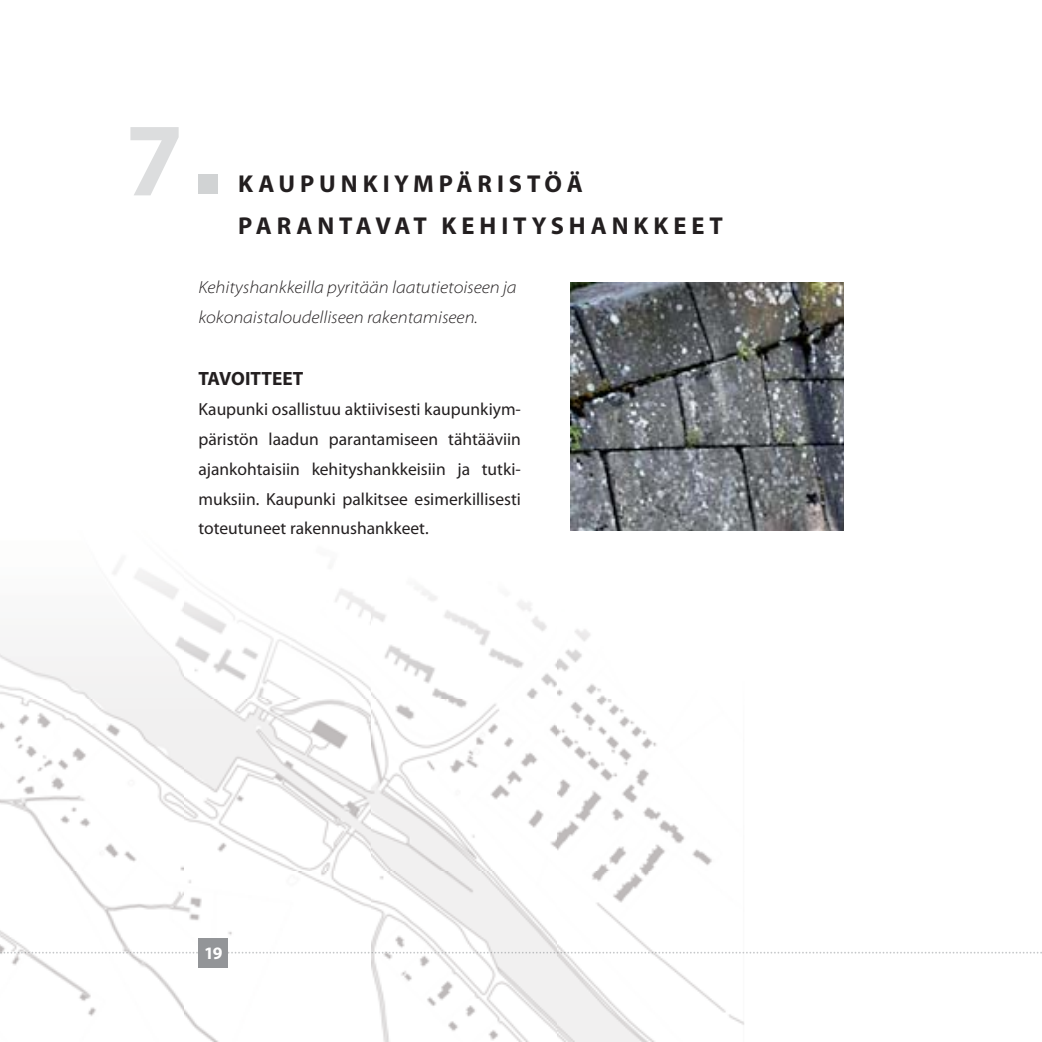
<style>
.page{position:relative;width:1042px;height:1042px;background:#fff}
.page>*{position:absolute;margin:0;border:0;box-sizing:border-box;transform-origin:0 0}
.t1{font:700 105px "Myriad Pro";color:#dcddde}
.t2{font:700 24.5px/41.6px "Myriad Pro";letter-spacing:.2em;color:#231f20}
.t3{font:700 19.25px "Myriad Pro";color:#231f20}
.t4{font:17.5px/29.8px "Myriad Pro";color:#231f20;text-align:justify}
.t5{font:italic 300 semi-expanded 17.5px/29.8px "Myriad Pro";color:#231f20}
.t6{font:700 17.5px "Myriad Pro";color:#fff}
</style>
<div class="page">
<img style="left:0;top:567px;width:744px;height:475px">
<div style="left:198px;top:174px;width:20px;height:19px;background:#d1d3d4"></div>
<img style="left:637px;top:952px;width:107px;height:1px">
<svg style="left:746px;top:952px;width:296px;height:1px"></svg>
<div style="left:198px;top:938px;width:30px;height:29px;background:#939598"></div>
<img style="left:570px;top:283px;width:273px;height:248px">
<h1 class="t1" style="left:125px;top:121px;width:60px">7</h1>
<h2 class="t2" style="left:238px;top:165px;width:486px">KAUPUNKIYMPÄRISTÖÄ<br>PARANTAVAT KEHITYSHANKKEET</h2>
<p class="t5" style="left:198px;top:274px;width:319px">Kehityshankkeilla pyritään laatutietoiseen ja kokonaistaloudelliseen rakentamiseen.</p>
<p class="t3" style="left:198px;top:372px;width:106px">TAVOITTEET</p>
<p class="t4" style="left:198px;top:396px;width:324px">Kaupunki osallistuu aktiivisesti kaupunkiym&shy;päristön laadun parantamiseen tähtääviin ajankohtaisiin kehityshankkeisiin ja tutki&shy;muksiin. Kaupunki palkitsee esimerkillisesti toteutuneet rakennushankkeet.</p>
<p class="t6" style="left:204px;top:947px;width:20px">19</p>
</div>
